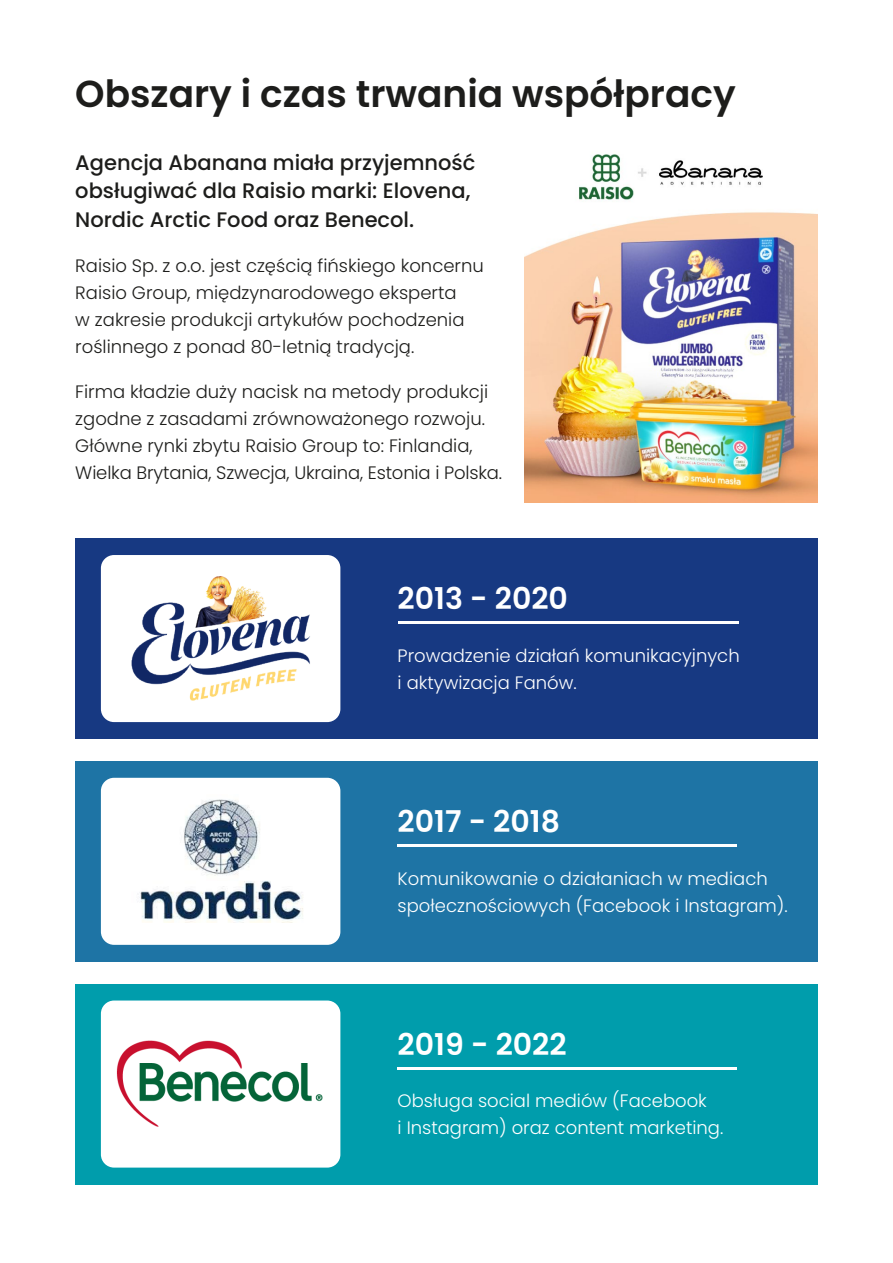
<style>
.page{position:relative;width:893px;height:1263px;background:#fff}
.page>*{position:absolute;margin:0;border:0;box-sizing:border-box;transform-origin:0 0}
.t1{font:600 37.5px "Poppins";color:#1d1d1b}
.t2{font:600 30px "Poppins";color:#fff}
.t3{font:500 21px/28.5px "Poppins";color:#1d1d1b}
.t4{font:300 18px/27px "Poppins";color:#1d1d1b}
.t5{font:300 18px/27px "Poppins";color:#fff}
</style>
<div class="page">
<div style="left:75px;top:984px;width:743px;height:200px;background:#009dac"></div>
<div style="left:75px;top:761px;width:743px;height:200px;background:#1e74a5"></div>
<div style="left:75px;top:538px;width:743px;height:201px;background:#173982"></div>
<div style="left:101px;top:778px;width:239px;height:167px;background:#fff;border-radius:13px"></div>
<div style="left:101px;top:1000px;width:239px;height:167px;background:#fff;border-radius:13px"></div>
<div style="left:101px;top:555px;width:239px;height:167px;background:#fff;border-radius:13px"></div>
<img style="left:525px;top:154px;width:293px;height:348px">
<hr style="left:398px;top:621px;width:340px;height:3px;background:#fff">
<img style="left:140px;top:799px;width:163px;height:123px">
<hr style="left:398px;top:844px;width:339px;height:3px;background:#fff">
<hr style="left:398px;top:1067px;width:339px;height:2px;background:#fff">
<img style="left:131px;top:576px;width:179px;height:125px">
<img style="left:117px;top:1040px;width:206px;height:87px">
<h1 class="t1" style="left:75px;top:72px;width:662px">Obszary i czas trwania współpracy</h1>
<p class="t3" style="left:75px;top:148px;width:402px">Agencja Abanana miała przyjemność obsługiwać dla Raisio marki: Elovena,<br>Nordic Arctic Food oraz Benecol.</p>
<p class="t4" style="left:75px;top:252px;width:410px">Raisio Sp. z o.o. jest częścią fińskiego koncernu Raisio Group, międzynarodowego eksperta<br>w zakresie produkcji artykułów pochodzenia roślinnego z ponad 80-letnią tradycją.</p>
<p class="t4" style="left:75px;top:378px;width:428px">Firma kładzie duży nacisk na metody produkcji zgodne z zasadami zrównoważonego rozwoju.<br>Główne rynki zbytu Raisio Group to: Finlandia, Wielka Brytania, Szwecja, Ukraina, Estonia i Polska.</p>
<h2 class="t2" style="left:398px;top:581px;width:172px">2013 - 2020</h2>
<p class="t5" style="left:398px;top:642px;width:344px">Prowadzenie działań komunikacyjnych i aktywizacja Fanów.</p>
<h2 class="t2" style="left:398px;top:804px;width:164px">2017 - 2018</h2>
<p class="t5" style="left:398px;top:865px;width:392px">Komunikowanie o działaniach w mediach społecznościowych (Facebook i Instagram).</p>
<h2 class="t2" style="left:398px;top:1027px;width:171px">2019 - 2022</h2>
<p class="t5" style="left:398px;top:1088px;width:327px">Obsługa social mediów (Facebook<br>i Instagram) oraz content marketing.</p>
</div>
